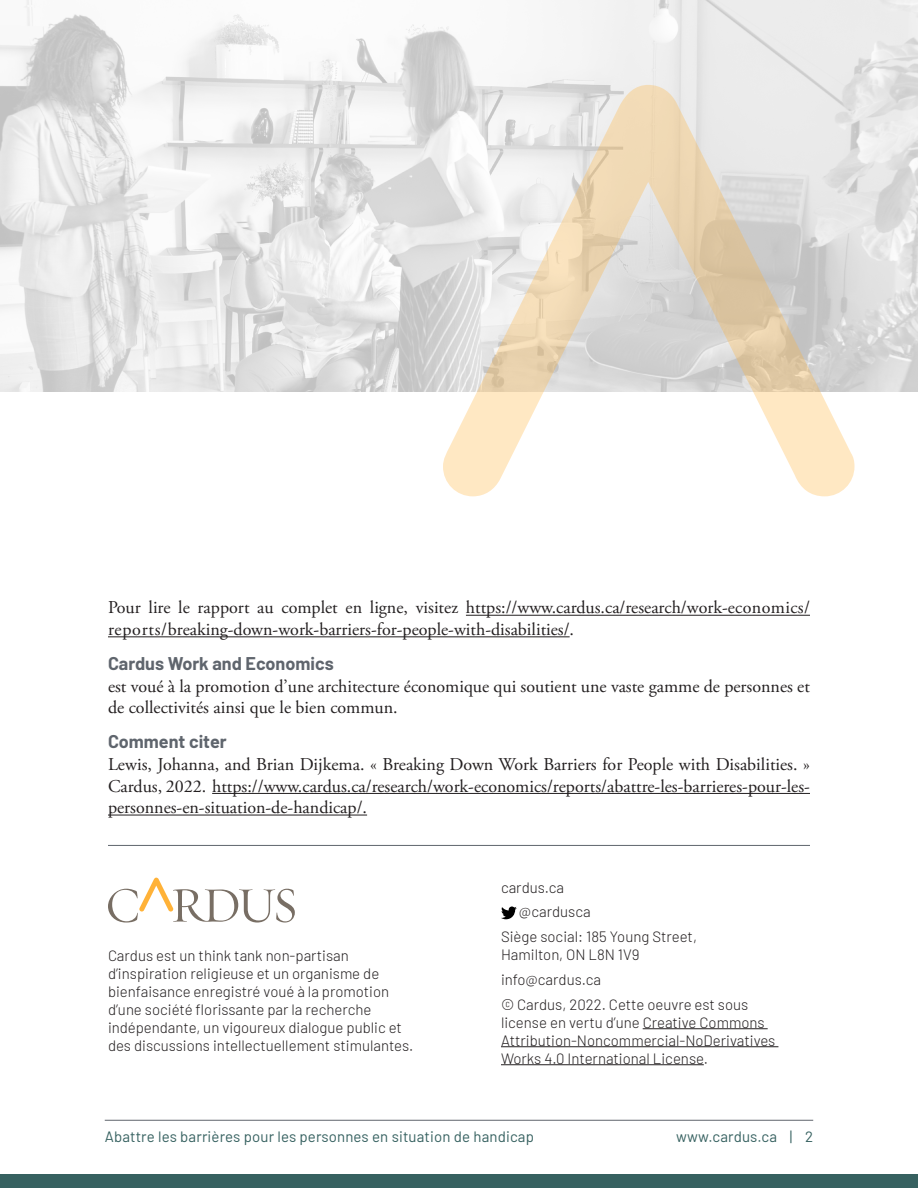
<style>
.page{position:relative;width:918px;height:1188px;background:#fff}
.page>*{position:absolute;margin:0;border:0;box-sizing:border-box;transform-origin:0 0}
.Body_text{font:18px/21.6px "Adobe Garamond Pro";color:#231f20}
.Blurb_title{font:700 18px "Barlow";color:#5f656d}
.Body_text-2{font:300 15px/18px "Barlow";color:#231f20}
.t1{font:15px "Barlow";letter-spacing:.01em;color:#366160}
</style>
<div class="page">
<hr style="left:105px;top:1120px;width:708px;height:1px;background:#5f656d">
<div style="left:0;top:1174px;width:918px;height:14px;background:#366160"></div>
<img style="left:0;top:0;width:918px;height:392px">
<svg style="left:108px;top:878px;width:187px;height:45px"></svg>
<hr style="left:108px;top:845px;width:702px;height:1px;background:#5f656d">
<hr style="left:643px;top:1028px;width:125px;height:1px;background:#231f20">
<hr style="left:501px;top:1046px;width:277px;height:1px;background:#231f20">
<hr style="left:501px;top:1064px;width:203px;height:1px;background:#231f20">
<svg style="left:501px;top:907px;width:16px;height:12px"></svg>
<hr style="left:466px;top:615px;width:344px;height:1px;background:#231f20">
<hr style="left:108px;top:636px;width:462px;height:1px;background:#231f20">
<hr style="left:212px;top:793px;width:598px;height:1px;background:#231f20">
<hr style="left:108px;top:815px;width:259px;height:1px;background:#231f20">
<svg style="left:443px;top:85px;width:412px;height:411px"></svg>
<p class="Body_text" style="left:108px;top:598px;width:703px">Pour lire le rapport au complet en ligne, visitez https://www.cardus.ca/research/work-economics/ reports/breaking-down-work-barriers-for-people-with-disabilities/.</p>
<p class="Blurb_title" style="left:108px;top:650px;width:227px">Cardus Work and Economics</p>
<p class="Body_text" style="left:108px;top:676px;width:703px">est voué à la promotion d’une architecture économique qui soutient une vaste gamme de personnes et de collectivités ainsi que le bien commun.</p>
<p class="Blurb_title" style="left:108px;top:729px;width:120px">Comment citer</p>
<p class="Body_text" style="left:108px;top:754px;width:704px;text-align:justify">Lewis, Johanna, and Brian Dijkema. « Breaking Down Work Barriers for People with Disabilities. » Cardus, 2022. https://www.cardus.ca/research/work-economics/reports/abattre-les-barrieres-pour-les&shy;personnes-en-situation-de-handicap/.</p>
<p class="Body_text-2" style="left:108px;top:945px;width:307px">Cardus est un think tank non-partisan d’inspiration religieuse et un organisme de bienfaisance enregistré voué à la promotion d’une société florissante par la recherche indépendante, un vigoureux dialogue public et des discussions intellectuellement stimulantes.</p>
<p class="Body_text-2" style="left:501px;top:877px;width:65px">cardus.ca</p>
<p class="Body_text-2" style="left:519px;top:902px;width:73px">@cardusca</p>
<p class="Body_text-2" style="left:501px;top:927px;width:198px">Siège social: 185 Young Street,<br>Hamilton, ON L8N 1V9</p>
<p class="Body_text-2" style="left:501px;top:969px;width:102px">info@cardus.ca</p>
<p class="Body_text-2" style="left:501px;top:994px;width:276px">© Cardus, 2022. Cette oeuvre est sous license en vertu d’une Creative Commons Attribution-Noncommercial-NoDerivatives Works 4.0 International License.</p>
<p class="t1" style="left:105px;top:1126px;width:431px">Abattre les barrières pour les personnes en situation de handicap</p>
<p class="t1" style="left:676px;top:1126px;width:139px">www.cardus.ca | 2</p>
</div>
